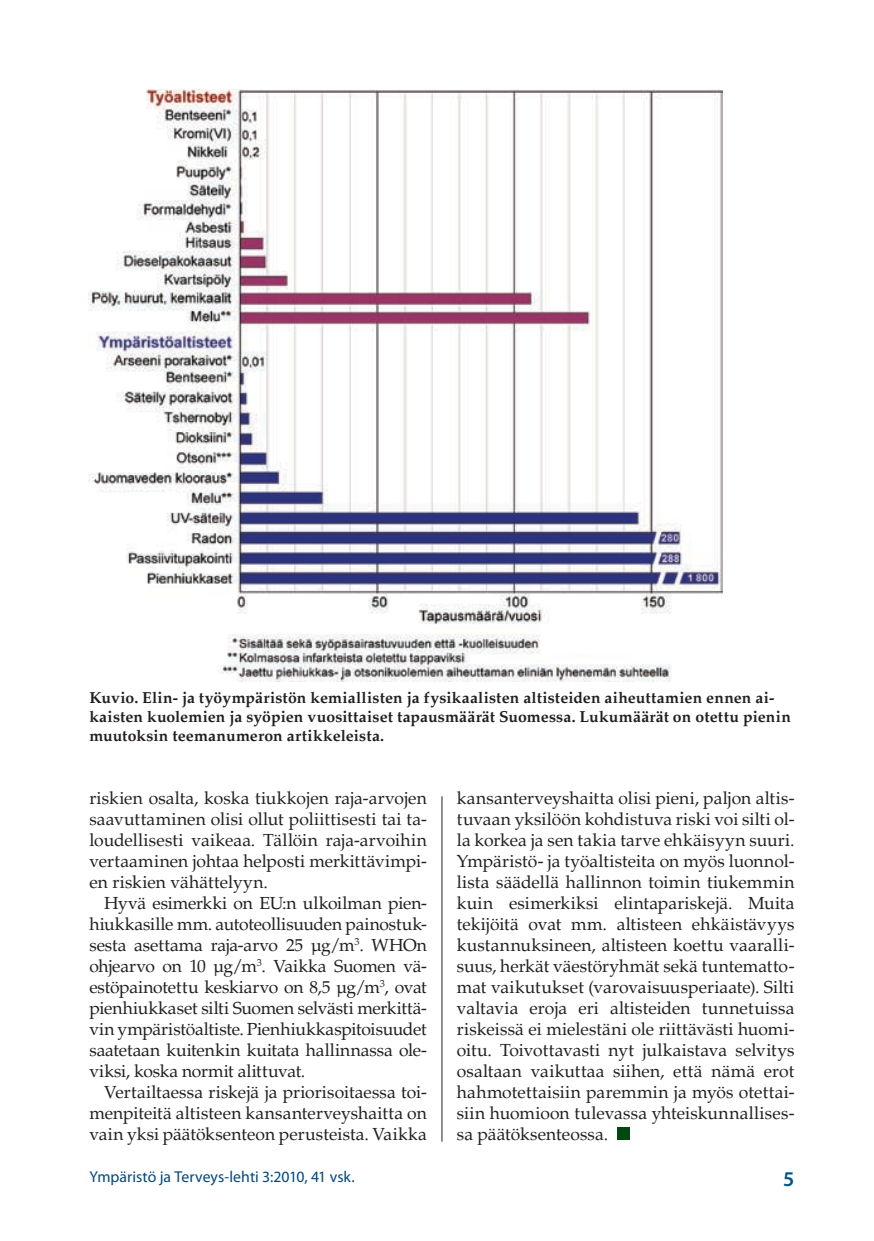
<style>
.page{position:relative;width:874px;height:1241px;background:#fff}
.page>*{position:absolute;margin:0;border:0;box-sizing:border-box;transform-origin:0 0}
.t1{font:600 21px "Myriad Pro";color:#005389}
.t2{font:17.5px/21px "Palatino";color:#231f20;text-align:justify}
.t3{font:700 15.75px/19.2px "Palatino";letter-spacing:.015em;color:#231f20}
.t4{font:15.75px "Myriad Pro";color:#00477f}
</style>
<div class="page">
<div style="left:616px;top:1127px;width:13px;height:12px;background:#004711"></div>
<hr style="left:441px;top:796px;width:1px;height:345px;background:#231f20">
<img style="left:88px;top:89px;width:634px;height:592px">
<p class="t3" style="left:89px;top:687px;width:702px">Kuvio. Elin- ja työympäristön kemiallisten ja fysikaalisten altisteiden aiheuttamien ennen ai&shy;kaisten kuolemien ja syöpien vuosittaiset tapausmäärät Suomessa. Lukumäärät on otettu pienin muutoksin teemanumeron artikkeleista.</p>
<p class="t2" style="left:89px;top:787px;width:339px">riskien osalta, koska tiukkojen raja-arvojen saavuttaminen olisi ollut poliittisesti tai ta&shy;loudellisesti vaikeaa. Tällöin raja-arvoihin vertaaminen johtaa helposti merkittävimpi&shy;en riskien vähättelyyn.</p>
<p class="t2" style="left:89px;top:892px;width:339px;text-indent:15px">Hyvä esimerkki on EU:n ulkoilman pien&shy;hiukkasille mm. autoteollisuuden painostuk&shy;sesta asettama raja-arvo 25 µg/m<sup>3</sup>. WHOn ohjearvo on 10 µg/m<sup>3</sup>. Vaikka Suomen vä&shy;estöpainotettu keskiarvo on 8,5 µg/m<sup>3</sup>, ovat pienhiukkaset silti Suomen selvästi merkittä&shy;vin ympäristöaltiste. Pienhiukkaspitoisuudet saatetaan kuitenkin kuitata hallinnassa ole&shy;viksi, koska normit alittuvat.</p>
<p class="t2" style="left:89px;top:1081px;width:339px;text-indent:15px">Vertailtaessa riskejä ja priorisoitaessa toi&shy;menpiteitä altisteen kansanterveyshaitta on vain yksi päätöksenteon perusteista. Vaikka</p>
<p class="t2" style="left:456px;top:787px;width:339px">kansanterveyshaitta olisi pieni, paljon altis&shy;tuvaan yksilöön kohdistuva riski voi silti ol&shy;la korkea ja sen takia tarve ehkäisyyn suuri.<br>Ympäristö- ja työaltisteita on myös luonnol&shy;lista säädellä hallinnon toimin tiukemmin kuin esimerkiksi elintapariskejä. Muita tekijöitä ovat mm. altisteen ehkäistävyys kustannuksineen, altisteen koettu vaaralli&shy;suus, herkät väestöryhmät sekä tuntematto&shy;mat vaikutukset (varovaisuusperiaate). Silti valtavia eroja eri altisteiden tunnetuissa riskeissä ei mielestäni ole riittävästi huomi&shy;oitu. Toivottavasti nyt julkaistava selvitys osaltaan vaikuttaa siihen, että nämä erot hahmotettaisiin paremmin ja myös otettai&shy;siin huomioon tulevassa yhteiskunnallises&shy;sa päätöksenteossa.</p>
<p class="t4" style="left:89px;top:1167px;width:267px">Ympäristö ja Terveys-lehti 3:2010, 41 vsk.</p>
<p class="t1" style="left:782px;top:1165px;width:13px">5</p>
</div>
